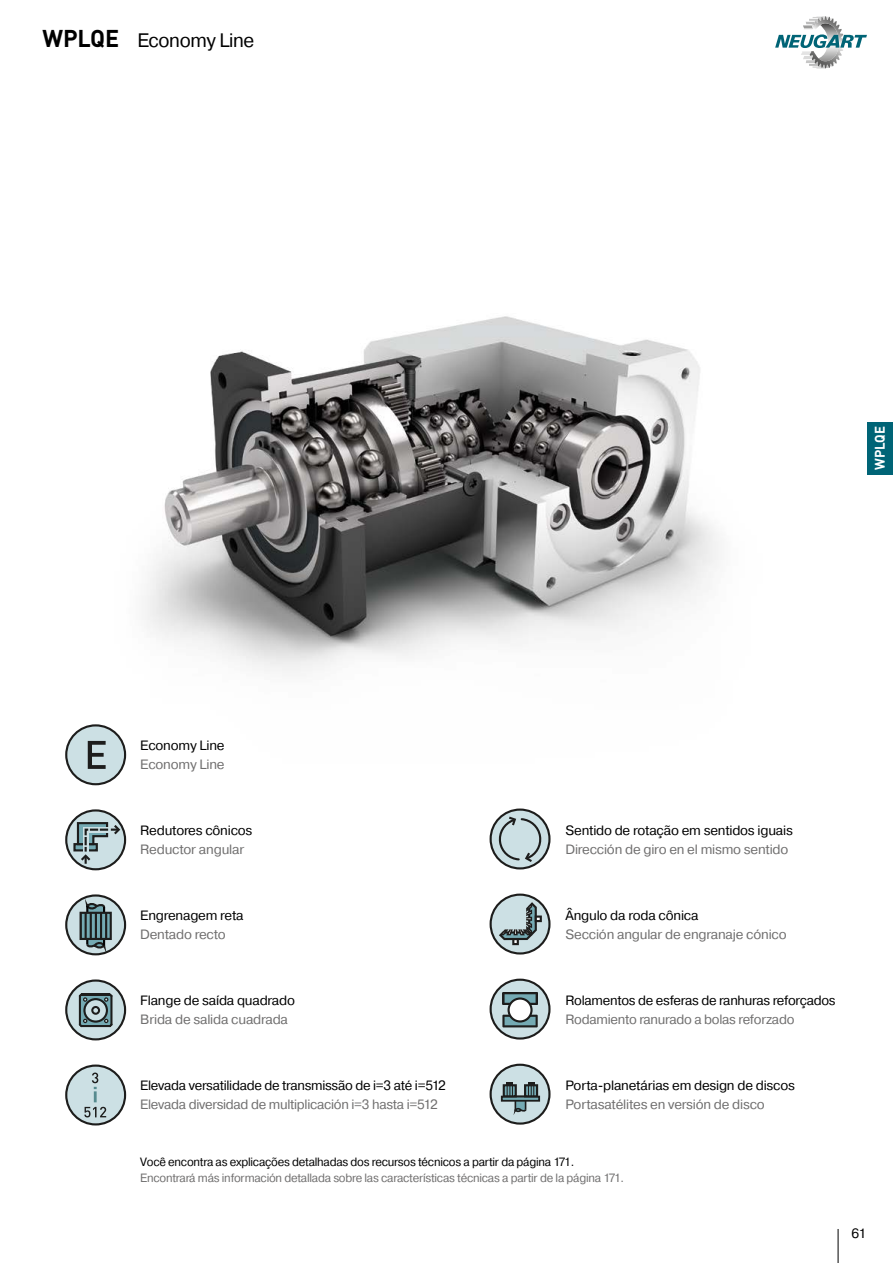
<style>
.page{position:relative;width:893px;height:1263px;background:#fff}
.page>*{position:absolute;margin:0;border:0;box-sizing:border-box;transform-origin:0 0}
.t1{font:19.5px "Pragmatica";letter-spacing:-.02em;color:#000}
.t2{font:700 13.8px "DIN Pro";color:#fff;scale:.96 1}
.t3{font:13.5px "Pragmatica";letter-spacing:-.015em;color:#000}
.t4{font:13.5px "Pragmatica";letter-spacing:-.015em;color:#706f6f}
.t5{font:12px "Pragmatica";letter-spacing:-.02em;color:#706f6f;scale:.96 1}
.t6{font:12px "Pragmatica";letter-spacing:-.02em;color:#000;scale:.96 1}
.s1{font-family:"DIN Pro";font-weight:700;font-size:24px}
</style>
<div class="page">
<svg style="left:775px;top:16px;width:92px;height:53px"></svg>
<hr style="left:838px;top:1229px;width:1px;height:34px;background:#000">
<img style="left:101px;top:316px;width:618px;height:469px">
<div style="left:867px;top:422px;width:26px;height:52px;background:#006476"></div>
<div style="left:66px;top:725px;width:59px;height:59px;background:#cce0e4;border-radius:50%"></div>
<div style="left:65px;top:724px;width:61px;height:61px;border:2px solid #1d1d1c;border-radius:50%"></div>
<svg style="left:88px;top:741px;width:18px;height:28px"></svg>
<svg style="left:66px;top:810px;width:59px;height:59px"></svg>
<div style="left:65px;top:809px;width:61px;height:61px;border:2px solid #1d1d1c;border-radius:50%"></div>
<div style="left:73px;top:843px;width:25px;height:8px;border:2px solid #1d1d1c"></div>
<svg style="left:76px;top:821px;width:46px;height:43px;background:#99acb0"></svg>
<svg style="left:66px;top:895px;width:59px;height:59px"></svg>
<div style="left:65px;top:894px;width:61px;height:61px;border:2px solid #1d1d1c;border-radius:50%"></div>
<svg style="left:81px;top:900px;width:30px;height:51px"></svg>
<div style="left:80px;top:912px;width:32px;height:28px;border:2px solid #1d1d1c"></div>
<svg style="left:66px;top:980px;width:59px;height:59px"></svg>
<div style="left:65px;top:979px;width:61px;height:61px;border:2px solid #1d1d1c;border-radius:50%"></div>
<svg style="left:79px;top:993px;width:34px;height:34px"></svg>
<div style="left:66px;top:1065px;width:59px;height:59px;background:#cce0e4;border-radius:50%"></div>
<div style="left:65px;top:1064px;width:61px;height:61px;border:2px solid #1d1d1c;border-radius:50%"></div>
<svg style="left:84px;top:1072px;width:22px;height:45px"></svg>
<svg style="left:491px;top:809px;width:58px;height:59px"></svg>
<div style="left:490px;top:808px;width:60px;height:61px;border:2px solid #1d1d1c;border-radius:50%"></div>
<svg style="left:499px;top:815px;width:42px;height:48px;background:#afc0c3"></svg>
<svg style="left:491px;top:895px;width:58px;height:58px"></svg>
<div style="left:490px;top:893px;width:60px;height:61px;border:2px solid #1d1d1c;border-radius:50%"></div>
<svg style="left:499px;top:902px;width:43px;height:43px;background:#98aaad"></svg>
<div style="left:491px;top:980px;width:58px;height:58px;background:#cce0e4;border-radius:50%"></div>
<div style="left:490px;top:979px;width:60px;height:60px;border:2px solid #1d1d1c;border-radius:50%"></div>
<svg style="left:502px;top:992px;width:36px;height:35px"></svg>
<div style="left:491px;top:1065px;width:58px;height:58px;background:#cce0e4;border-radius:50%"></div>
<div style="left:490px;top:1064px;width:60px;height:61px;border:2px solid #1d1d1c;border-radius:50%"></div>
<div style="left:515px;top:1095px;width:11px;height:15px;background:#74aab3;border:2px solid #1d1d1c"></div>
<div style="left:501px;top:1096px;width:39px;height:6px;border:2px solid #1d1d1c"></div>
<div style="left:504px;top:1085px;width:12px;height:11px;background:#74aab3"></div>
<div style="left:503px;top:1084px;width:14px;height:13px;border:2px solid #1d1d1c"></div>
<div style="left:525px;top:1085px;width:12px;height:11px;background:#74aab3"></div>
<div style="left:524px;top:1084px;width:14px;height:13px;border:2px solid #1d1d1c"></div>
<svg style="left:506px;top:1083px;width:7px;height:13px"></svg>
<svg style="left:528px;top:1083px;width:7px;height:13px"></svg>
<svg style="left:514px;top:1106px;width:13px;height:8px"></svg>
<h1 class="t1" style="left:43px;top:28px;width:213px"><span class="s1">WPLQE</span> Economy Line</h1>
<p class="t2" style="left:869px;top:470px;width:47px;rotate:-90deg">WPLQE</p>
<p class="t3" style="left:140px;top:737px;width:86px">Economy Line</p>
<p class="t4" style="left:140px;top:756px;width:86px">Economy Line</p>
<p class="t3" style="left:140px;top:822px;width:114px">Redutores cônicos</p>
<p class="t4" style="left:140px;top:841px;width:106px">Reductor angular</p>
<p class="t3" style="left:566px;top:822px;width:229px">Sentido de rotação em sentidos iguais</p>
<p class="t4" style="left:566px;top:841px;width:224px">Dirección de giro en el mismo sentido</p>
<p class="t3" style="left:140px;top:907px;width:105px">Engrenagem reta</p>
<p class="t4" style="left:140px;top:926px;width:87px">Dentado recto</p>
<p class="t3" style="left:566px;top:907px;width:135px">Ângulo da roda cônica</p>
<p class="t4" style="left:566px;top:926px;width:223px">Sección angular de engranaje cónico</p>
<p class="t3" style="left:140px;top:992px;width:156px">Flange de saída quadrado</p>
<p class="t4" style="left:140px;top:1011px;width:149px">Brida de salida cuadrada</p>
<p class="t3" style="left:566px;top:992px;width:272px">Rolamentos de esferas de ranhuras reforçados</p>
<p class="t4" style="left:566px;top:1011px;width:230px">Rodamiento ranurado a bolas reforzado</p>
<p class="t3" style="left:140px;top:1077px;width:307px">Elevada versatilidade de transmissão de i=3 até i=512</p>
<p class="t4" style="left:140px;top:1096px;width:299px">Elevada diversidad de multiplicación i=3 hasta i=512</p>
<p class="t3" style="left:566px;top:1077px;width:231px">Porta-planetárias em design de discos</p>
<p class="t4" style="left:566px;top:1096px;width:201px">Portasatélites en versión de disco</p>
<p class="t6" style="left:140px;top:1154px;width:454px">Você encontra as explicações detalhadas dos recursos técnicos a partir da página 171.</p>
<p class="t5" style="left:140px;top:1171px;width:506px">Encontrará más información detallada sobre las características técnicas a partir de la página 171.</p>
<p class="t3" style="left:852px;top:1225px;width:16px">61</p>
</div>
